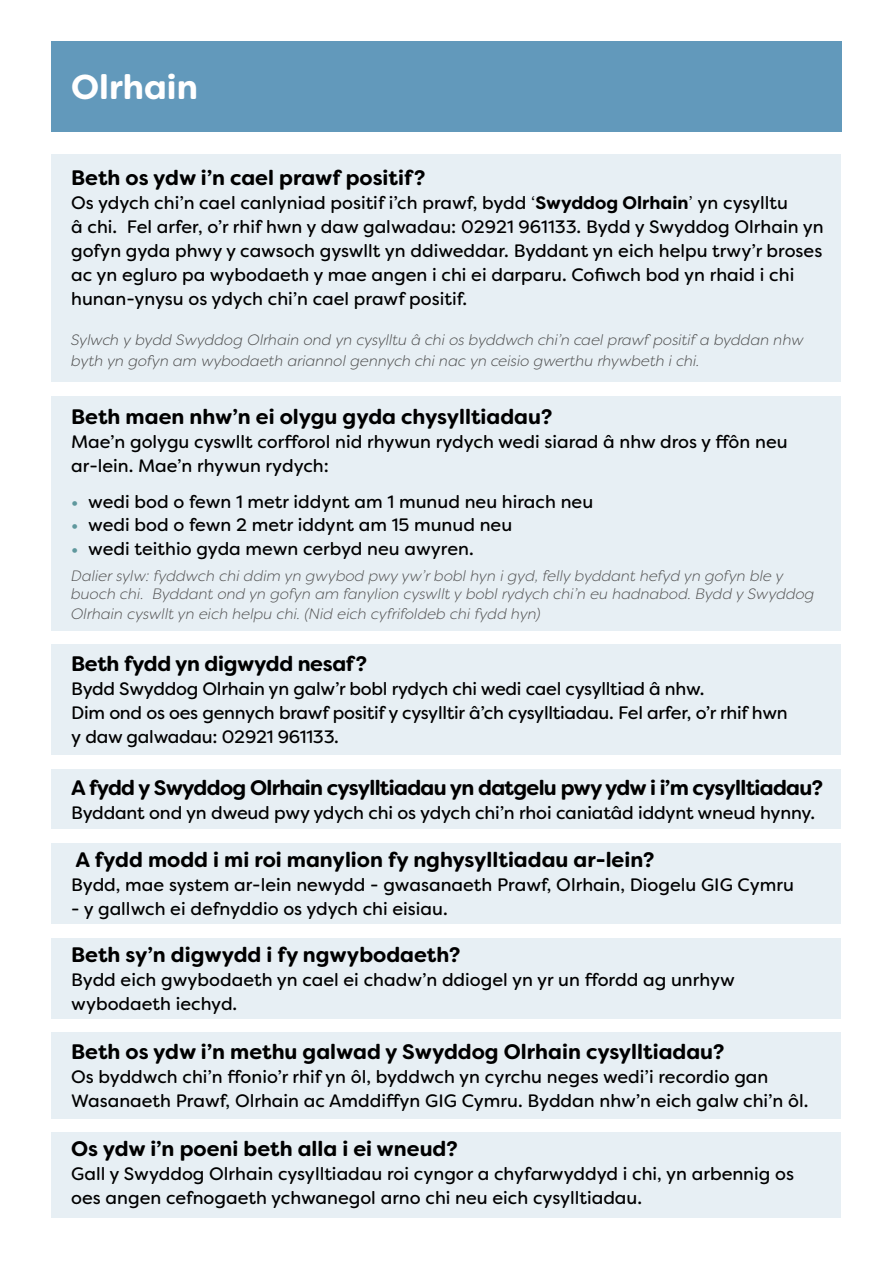
<style>
.page{position:relative;width:893px;height:1263px;background:#fff}
.page>*{position:absolute;margin:0;border:0;box-sizing:border-box;transform-origin:0 0}
.Bold{font:700 34.5px "Filson Soft";color:#fff}
.Question{font:700 21px "Filson Soft";color:#000}
.Question-2{font:700 21px "Filson Soft";letter-spacing:-.03em;color:#000}
.Question-3{font:18px/24px "Filson Soft";color:#000}
.Question-4{font:italic 300 15px/18px "Filson Soft";color:#525252}
.Question-5{font:italic 300 15px/21px "Filson Soft";letter-spacing:-.005em;color:#4d4d4d}
.s1{font-style:inherit}
.s2{font-weight:700}
.s3{font-weight:500;color:#5f989d}
</style>
<div class="page">
<div style="left:51px;top:41px;width:790px;height:91px;background:#6299bb"></div>
<div style="left:52px;top:154px;width:789px;height:228px;background:#e7eff4"></div>
<div style="left:52px;top:396px;width:789px;height:235px;background:#e7eff4"></div>
<div style="left:52px;top:645px;width:789px;height:110px;background:#e7eff4"></div>
<div style="left:52px;top:769px;width:789px;height:60px;background:#e7eff4"></div>
<div style="left:52px;top:843px;width:789px;height:81px;background:#e7eff4"></div>
<div style="left:52px;top:938px;width:789px;height:80px;background:#e7eff4"></div>
<div style="left:52px;top:1032px;width:789px;height:86px;background:#e7eff4"></div>
<div style="left:52px;top:1132px;width:789px;height:86px;background:#e7eff4"></div>
<p class="Bold" style="left:71px;top:65px;width:128px">Olrhain</p>
<p class="Question" style="left:71px;top:164px;width:356px">Beth os ydw i’n cael prawf positif?</p>
<p class="Question-3" style="left:71px;top:191px;width:754px">Os ydych chi’n cael canlyniad positif i’ch prawf, bydd <span class="s1">‘</span><span class="s2">Swyddog Olrhain</span><span class="s1">’</span> yn cysylltu<br>â chi. Fel arfer, o’r rhif hwn y daw galwadau: 02921 961133. Bydd y Swyddog Olrhain yn gofyn gyda phwy y cawsoch gyswllt yn ddiweddar. Byddant yn eich helpu trwy’r broses ac yn egluro pa wybodaeth y mae angen i chi ei darparu. Cofiwch bod yn rhaid i chi hunan-ynysu os ydych chi’n cael prawf positif.</p>
<p class="Question-5" style="left:71px;top:329px;width:734px">Sylwch y bydd Swyddog Olrhain ond yn cysylltu â chi os byddwch chi’n cael prawf positif a byddan nhw byth yn gofyn am wybodaeth ariannol gennych chi nac yn ceisio gwerthu rhywbeth i chi.</p>
<p class="Question" style="left:71px;top:403px;width:483px">Beth maen nhw’n ei olygu gyda chysylltiadau?</p>
<p class="Question-3" style="left:71px;top:429px;width:718px">Mae’n golygu cyswllt corfforol nid rhywun rydych wedi siarad â nhw dros y ffôn neu ar-lein. Mae’n rhywun rydych:</p>
<p class="Question-3" style="left:71px;top:489px;width:523px"><span class="s3">•</span> wedi bod o fewn 1 metr iddynt am 1 munud neu hirach neu</p>
<p class="Question-3" style="left:71px;top:513px;width:443px"><span class="s3">•</span> wedi bod o fewn 2 metr iddynt am 15 munud neu</p>
<p class="Question-3" style="left:71px;top:536px;width:404px"><span class="s3">•</span> wedi teithio gyda mewn cerbyd neu awyren.</p>
<p class="Question-4" style="left:71px;top:567px;width:745px">Dalier sylw: fyddwch chi ddim yn gwybod pwy yw’r bobl hyn i gyd, felly byddant hefyd yn gofyn ble y buoch chi. Byddant ond yn gofyn am fanylion cyswllt y bobl rydych chi’n eu hadnabod. Bydd y Swyddog</p>
<p class="Question-4" style="left:71px;top:604px;width:471px">Olrhain cyswllt yn eich helpu chi. (Nid eich cyfrifoldeb chi fydd hyn)</p>
<p class="Question" style="left:71px;top:650px;width:297px">Beth fydd yn digwydd nesaf?</p>
<p class="Question-3" style="left:71px;top:676px;width:718px">Bydd Swyddog Olrhain yn galw’r bobl rydych chi wedi cael cysylltiad â nhw.<br>Dim ond os oes gennych brawf positif y cysylltir â’ch cysylltiadau. Fel arfer, o’r rhif hwn y daw galwadau: 02921 961133.</p>
<p class="Question-2" style="left:71px;top:774px;width:753px">A fydd y Swyddog Olrhain cysylltiadau yn datgelu pwy ydw i i’m cysylltiadau?</p>
<p class="Question-3" style="left:71px;top:800px;width:745px">Byddant ond yn dweud pwy ydych chi os ydych chi’n rhoi caniatâd iddynt wneud hynny.</p>
<p class="Question" style="left:76px;top:846px;width:580px">A fydd modd i mi roi manylion fy nghysylltiadau ar-lein?</p>
<p class="Question-3" style="left:71px;top:872px;width:724px">Bydd, mae system ar-lein newydd - gwasanaeth Prawf, Olrhain, Diogelu GIG Cymru</p>
<p class="Question-3" style="left:71px;top:896px;width:378px">- y gallwch ei defnyddio os ydych chi eisiau.</p>
<p class="Question" style="left:71px;top:941px;width:391px">Beth sy’n digwydd i fy ngwybodaeth?</p>
<p class="Question-3" style="left:71px;top:967px;width:665px">Bydd eich gwybodaeth yn cael ei chadw’n ddiogel yn yr un ffordd ag unrhyw wybodaeth iechyd.</p>
<p class="Question" style="left:71px;top:1038px;width:655px">Beth os ydw i’n methu galwad y Swyddog Olrhain cysylltiadau?</p>
<p class="Question-3" style="left:71px;top:1065px;width:739px">Os byddwch chi’n ffonio’r rhif yn ôl, byddwch yn cyrchu neges wedi’i recordio gan<br>Wasanaeth Prawf, Olrhain ac Amddiffyn GIG Cymru. Byddan nhw’n eich galw chi’n ôl.</p>
<p class="Question" style="left:71px;top:1135px;width:388px">Os ydw i’n poeni beth alla i ei wneud?</p>
<p class="Question-3" style="left:71px;top:1162px;width:724px">Gall y Swyddog Olrhain cysylltiadau roi cyngor a chyfarwyddyd i chi, yn arbennig os oes angen cefnogaeth ychwanegol arno chi neu eich cysylltiadau.</p>
</div>
